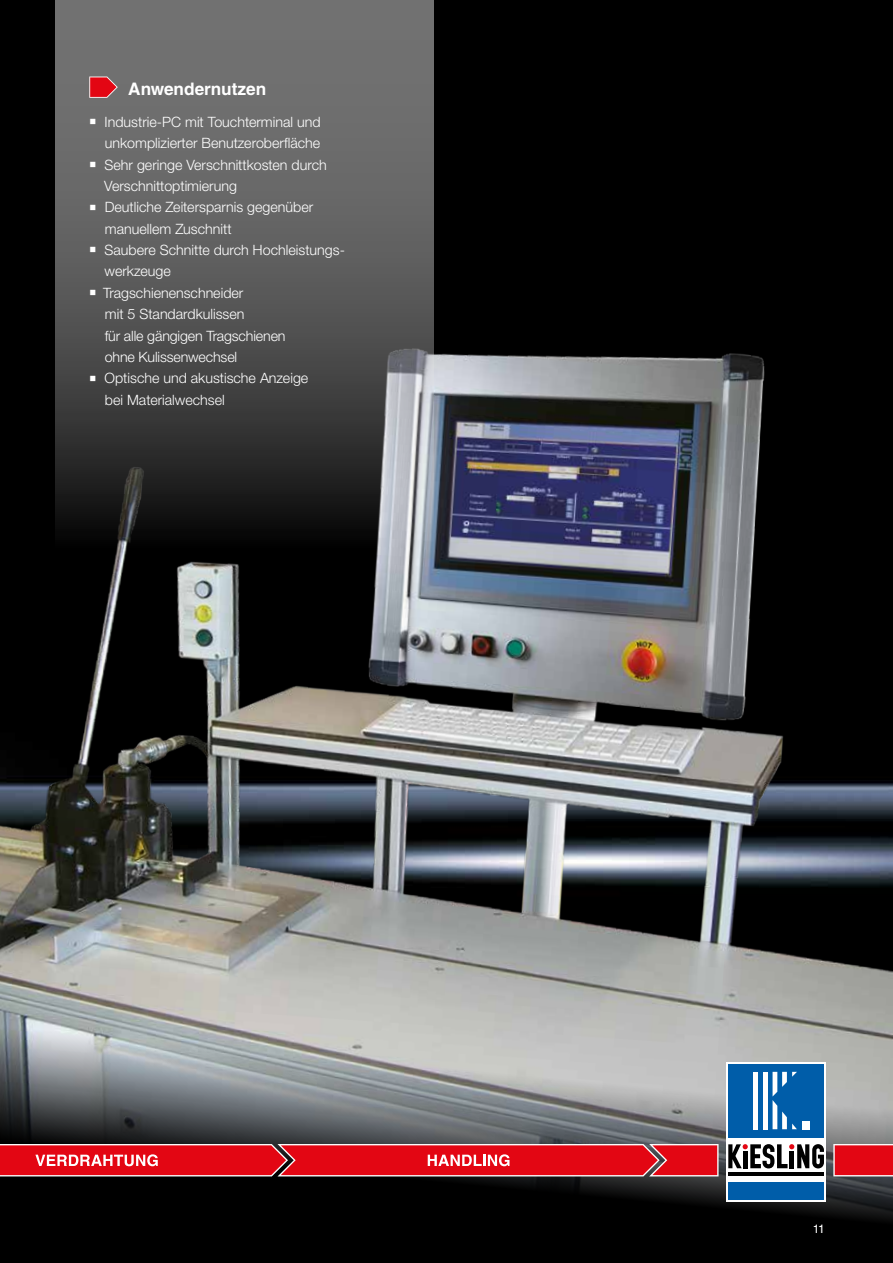
<style>
.page{position:relative;width:893px;height:1263px;background:#000}
.page>*{position:absolute;margin:0;border:0;box-sizing:border-box;transform-origin:0 0}
.t1{font:700 17.25px "Helvetica LT Std";color:#fff}
.t2{font:300 14.25px/21.3px "Neue Helvetica For Rittal";color:#fff}
.t3{font:12px "Helvetica LT Std";color:#fff}
</style>
<div class="page">
<img style="left:0;top:218px;width:893px;height:1021px">
<svg style="left:833px;top:1144px;width:60px;height:32px;background:#e41d28"></svg>
<div style="left:726px;top:1062px;width:100px;height:139px;background:#fff"></div>
<div style="left:728px;top:1182px;width:96px;height:17px;background:#005da9"></div>
<div style="left:728px;top:1064px;width:96px;height:74px;background:#005da9"></div>
<hr style="left:728px;top:1172px;width:96px;height:4px;background:#000">
<hr style="left:753px;top:1072px;width:4px;height:57px;background:#fff">
<hr style="left:763px;top:1072px;width:4px;height:57px;background:#fff">
<svg style="left:728px;top:1144px;width:96px;height:24px"></svg>
<div style="left:789px;top:1151px;width:5px;height:17px;background:#000"></div>
<div style="left:802px;top:1121px;width:7px;height:8px;background:#fff"></div>
<svg style="left:773px;top:1072px;width:24px;height:57px"></svg>
<svg style="left:0;top:1144px;width:719px;height:32px;background:#e32732"></svg>
<svg style="left:55px;top:0;width:379px;height:548px;background:#575757"></svg>
<svg style="left:89px;top:77px;width:29px;height:21px"></svg>
<svg style="left:90px;top:119px;width:5px;height:5px"></svg>
<svg style="left:90px;top:162px;width:5px;height:5px"></svg>
<svg style="left:90px;top:205px;width:5px;height:5px"></svg>
<svg style="left:90px;top:247px;width:5px;height:6px"></svg>
<svg style="left:90px;top:290px;width:5px;height:5px"></svg>
<svg style="left:90px;top:376px;width:5px;height:5px"></svg>
<p class="t1" style="left:128px;top:78px;width:140px">Anwendernutzen</p>
<p class="t2" style="left:103px;top:111px;width:243px">Industrie-PC mit Touchterminal und unkomplizierter Benutzeroberfläche<br>Sehr geringe Verschnittkosten durch<br>Verschnittoptimierung<br>Deutliche Zeitersparnis gegenüber manuellem Zuschnitt<br>Saubere Schnitte durch Hochleistungs&shy;werkzeuge<br>Tragschienenschneider<br>mit 5 Standardkulissen<br>für alle gängigen Tragschienen<br>ohne Kulissenwechsel<br>Optische und akustische Anzeige<br>bei Materialwechsel</p>
<p class="t3" style="left:813px;top:1222px;width:13px">11</p>
</div>
